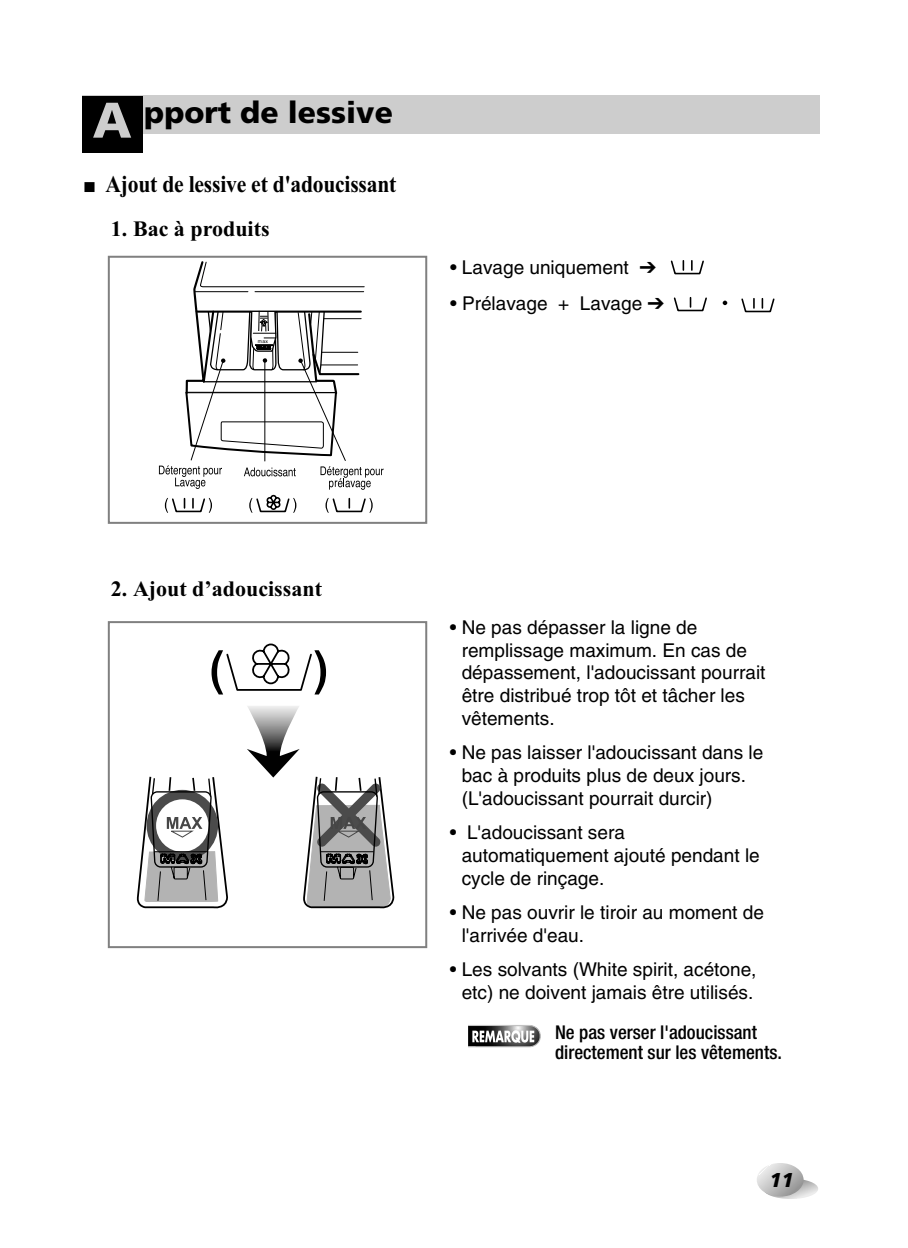
<style>
.page{position:relative;width:908px;height:1248px;background:#fff}
.page>*{position:absolute;margin:0;border:0;box-sizing:border-box;transform-origin:0 0}
.t1{font:900 30px "Frutiger";color:#000}
.t2{font:700 24px "Times New Roman";letter-spacing:-.01em;color:#000;scale:.9 1}
.t3{font:700 22px "Times New Roman";color:#000}
.t4{font:italic 900 20px "Frutiger";color:#000}
.t5{font:19px/22.8px "Helvetica";color:#000}
.t6{font:500 condensed 19px/20px "Helvetica Neue";color:#000}
.t7{font:5px "Helvetica";color:#000}
.s1{font-size:50px;color:#cdcdcd}
</style>
<div class="page">
<svg style="left:757px;top:1163px;width:60px;height:35px"></svg>
<div style="left:82px;top:96px;width:736px;height:38px;background:#cdcdcd"></div>
<div style="left:82px;top:96px;width:60px;height:57px;background:#000"></div>
<img style="left:84px;top:182px;width:11px;height:10px">
<svg style="left:159px;top:261px;width:224px;height:252px"></svg>
<div style="left:108px;top:256px;width:319px;height:268px;border:2px solid #808080"></div>
<svg style="left:211px;top:643px;width:116px;height:52px"></svg>
<svg style="left:136px;top:706px;width:259px;height:203px"></svg>
<div style="left:108px;top:621px;width:319px;height:327px;border:2px solid #808080"></div>
<svg style="left:670px;top:260px;width:34px;height:15px"></svg>
<svg style="left:673px;top:297px;width:34px;height:15px"></svg>
<svg style="left:741px;top:298px;width:34px;height:15px"></svg>
<svg style="left:722px;top:300px;width:5px;height:5px"></svg>
<svg style="left:468px;top:1025px;width:73px;height:22px"></svg>
<h1 class="t1" style="left:93px;top:100px;width:302px"><span class="s1">A</span> pport de lessive</h1>
<p class="t2" style="left:105px;top:176px;width:324px">Ajout de lessive et d'adoucissant</p>
<p class="t3" style="left:111px;top:222px;width:160px">1. Bac à produits</p>
<p class="t7" style="left:258px;top:339px;width:12px">max</p>
<p class="t5" style="left:450px;top:257px;width:208px">• Lavage uniquement ➔</p>
<p class="t5" style="left:450px;top:293px;width:216px">• Prélavage + Lavage ➔</p>
<p class="t3" style="left:111px;top:581px;width:212px">2. Ajout d’adoucissant</p>
<p class="t5" style="left:461px;top:617px;width:305px;text-indent:-12px">• Ne pas dépasser la ligne de remplissage maximum. En cas de dépassement, l'adoucissant pourrait être distribué trop tôt et tâcher les vêtements.</p>
<p class="t5" style="left:461px;top:742px;width:303px;text-indent:-12px">• Ne pas laisser l'adoucissant dans le bac à produits plus de deux jours. (L'adoucissant pourrait durcir)</p>
<p class="t5" style="left:461px;top:822px;width:299px;text-indent:-12px">• L'adoucissant sera automatiquement ajouté pendant le cycle de rinçage.</p>
<p class="t5" style="left:461px;top:902px;width:303px;text-indent:-12px">• Ne pas ouvrir le tiroir au moment de l'arrivée d'eau.</p>
<p class="t5" style="left:450px;top:959px;width:308px;text-align:center">• Les solvants (White spirit, acétone, etc) ne doivent jamais être utilisés.</p>
<p class="t6" style="left:554px;top:1023px;width:228px">Ne pas verser l'adoucissant directement sur les vêtements.</p>
<p class="t4" style="left:769px;top:1171px;width:26px">11</p>
</div>
